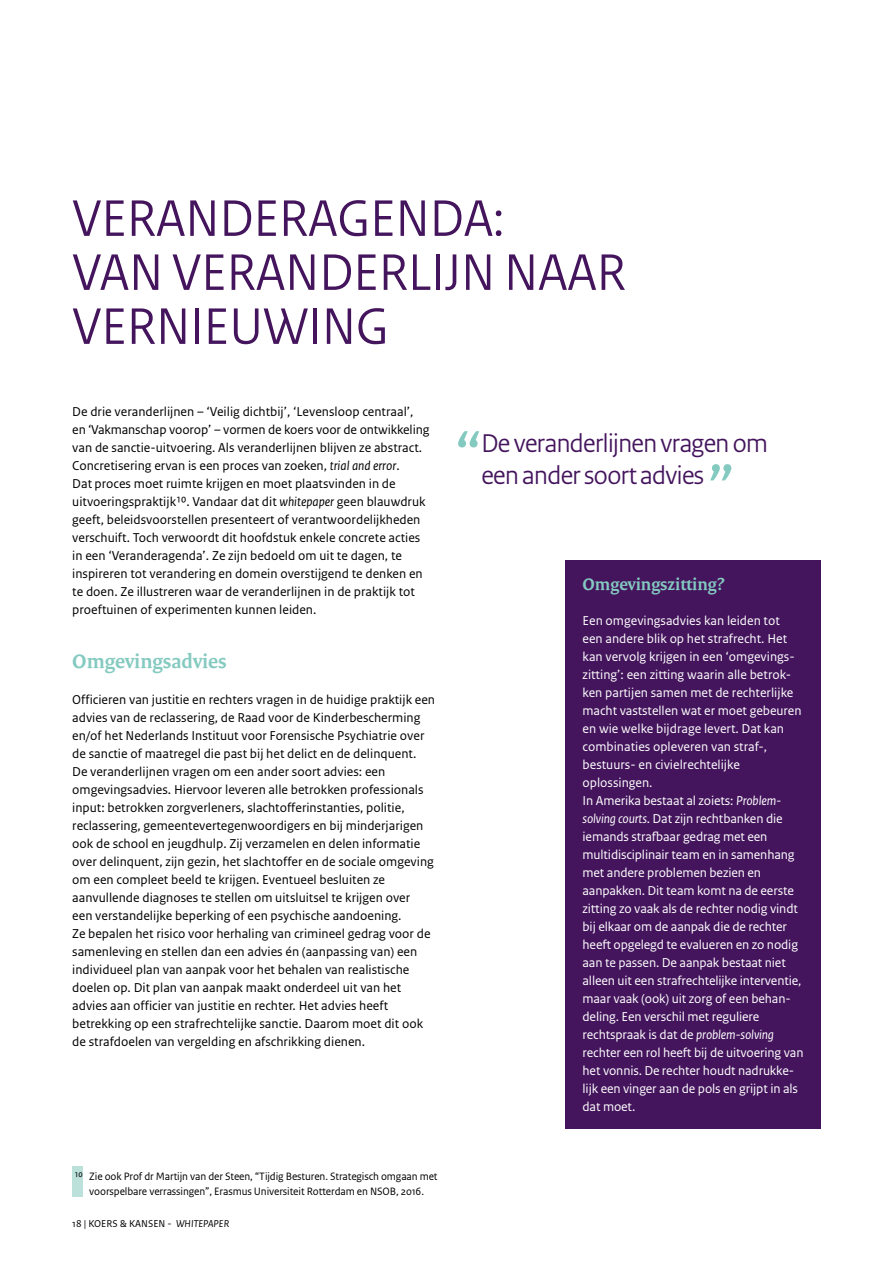
<style>
.page{position:relative;width:893px;height:1263px;background:#fff}
.page>*{position:absolute;margin:0;border:0;box-sizing:border-box;transform-origin:0 0}
._08_RO_Quote{font:76.35px "Rijksoverheid Sans Heading";color:#84cac0}
.Hoofdstukkop{font:54px/54px "Rijksoverheid Sans Heading";color:#44155d}
._08_RO_Quote-2{font:27px/32.4px "Rijksoverheid Sans Heading";letter-spacing:-.02em;color:#44155d}
._04_RO_Paragraafkop{font:700 21px "Rijksoverheid Serif";color:#84cac0}
.t1{font:700 18px "Rijksoverheid Serif";color:#84cac0}
._10_RO_Broodtekst_Sa{font:13.5px/18px "Rijksoverheid Sans Text";color:#000}
.t2{font:13.5px/18px "Rijksoverheid Sans Text";letter-spacing:-.01em;color:#fff}
._14_RO_Voetnoot{font:11.25px/15px "Rijksoverheid Sans Text";letter-spacing:-.01em;color:#000;text-align:center}
.t3{font:10.5px "Rijksoverheid Sans Text";color:#000}
.s1{font-style:italic}
</style>
<div class="page">
<div style="left:72px;top:1166px;width:11px;height:31px;background:#bce0da"></div>
<div style="left:566px;top:560px;width:255px;height:568px;background:#44155d"></div>
<p class="Hoofdstukkop" style="left:72px;top:192px;width:555px">VERANDERAGENDA:<br>VAN VERANDERLIJN NAAR<br>VERNIEUWING</p>
<p class="_10_RO_Broodtekst_Sa" style="left:72px;top:403px;width:359px">De drie veranderlijnen – ‘Veilig dichtbij’, ‘Levensloop centraal’, en ‘Vakmanschap voorop’ – vormen de koers voor de ontwikkeling van de sanctie-uitvoering. Als veranderlijnen blijven ze abstract.<br>Concretisering ervan is een proces van zoeken, <span class="s1">trial and error</span>.<br>Dat proces moet ruimte krijgen en moet plaatsvinden in de uitvoeringspraktijk10. Vandaar dat dit <span class="s1">whitepaper</span> geen blauwdruk geeft, beleidsvoorstellen presenteert of verantwoordelijkheden verschuift. Toch verwoordt dit hoofdstuk enkele concrete acties in een ‘Veranderagenda’. Ze zijn bedoeld om uit te dagen, te inspireren tot verandering en domein overstijgend te denken en te doen. Ze illustreren waar de veranderlijnen in de praktijk tot proeftuinen of experimenten kunnen leiden.</p>
<p class="_04_RO_Paragraafkop" style="left:72px;top:648px;width:156px">Omgevingsadvies</p>
<p class="_10_RO_Broodtekst_Sa" style="left:72px;top:691px;width:364px">Officieren van justitie en rechters vragen in de huidige praktijk een advies van de reclassering, de Raad voor de Kinderbescherming en/of het Nederlands Instituut voor Forensische Psychiatrie over de sanctie of maatregel die past bij het delict en de delinquent.<br>De veranderlijnen vragen om een ander soort advies: een omgevingsadvies. Hiervoor leveren alle betrokken professionals input: betrokken zorgverleners, slachtofferinstanties, politie, reclassering, gemeentevertegenwoordigers en bij minderjarigen ook de school en jeugdhulp. Zij verzamelen en delen informatie over delinquent, zijn gezin, het slachtoffer en de sociale omgeving om een compleet beeld te krijgen. Eventueel besluiten ze aanvullende diagnoses te stellen om uitsluitsel te krijgen over<br>een verstandelijke beperking of een psychische aandoening.<br>Ze bepalen het risico voor herhaling van crimineel gedrag voor de samenleving en stellen dan een advies én (aanpassing van) een individueel plan van aanpak voor het behalen van realistische doelen op. Dit plan van aanpak maakt onderdeel uit van het advies aan officier van justitie en rechter. Het advies heeft betrekking op een strafrechtelijke sanctie. Daarom moet dit ook de strafdoelen van vergelding en afschrikking dienen.</p>
<p class="_08_RO_Quote" style="left:454px;top:415px;width:29px">“</p>
<p class="_08_RO_Quote-2" style="left:481px;top:427px;width:288px">De veranderlijnen vragen om een ander soort advies</p>
<p class="_08_RO_Quote" style="left:708px;top:448px;width:29px">”</p>
<p class="t1" style="left:583px;top:574px;width:144px">Omgevingszitting?</p>
<p class="t2" style="left:583px;top:612px;width:222px">Een omgevingsadvies kan leiden tot een andere blik op het strafrecht. Het kan vervolg krijgen in een ‘omgevings&shy;zitting’: een zitting waarin alle betrok&shy;ken partijen samen met de rechterlijke macht vaststellen wat er moet gebeuren en wie welke bijdrage levert. Dat kan combinaties opleveren van straf-, bestuurs- en civielrechtelijke oplossingen.<br>In Amerika bestaat al zoiets: <span class="s1">Problem&shy;solving courts</span>. Dat zijn rechtbanken die iemands strafbaar gedrag met een multidisciplinair team en in samenhang met andere problemen bezien en aanpakken. Dit team komt na de eerste zitting zo vaak als de rechter nodig vindt bij elkaar om de aanpak die de rechter heeft opgelegd te evalueren en zo nodig aan te passen. De aanpak bestaat niet alleen uit een strafrechtelijke interventie, maar vaak (ook) uit zorg of een behan&shy;deling. Een verschil met reguliere rechtspraak is dat de <span class="s1">problem-solving </span>rechter een rol heeft bij de uitvoering van het vonnis. De rechter houdt nadrukke&shy;lijk een vinger aan de pols en grijpt in als dat moet.</p>
<p class="_14_RO_Voetnoot" style="left:74px;top:1169px;width:365px">10 Zie ook Prof dr Martijn van der Steen, “Tijdig Besturen. Strategisch omgaan met voorspelbare verrassingen”, Erasmus Universiteit Rotterdam en NSOB, 2016.</p>
<p class="t3" style="left:72px;top:1217px;width:159px">18 | KOERS &amp; KANSEN - <span class="s1">WHITEPAPER</span></p>
</div>
